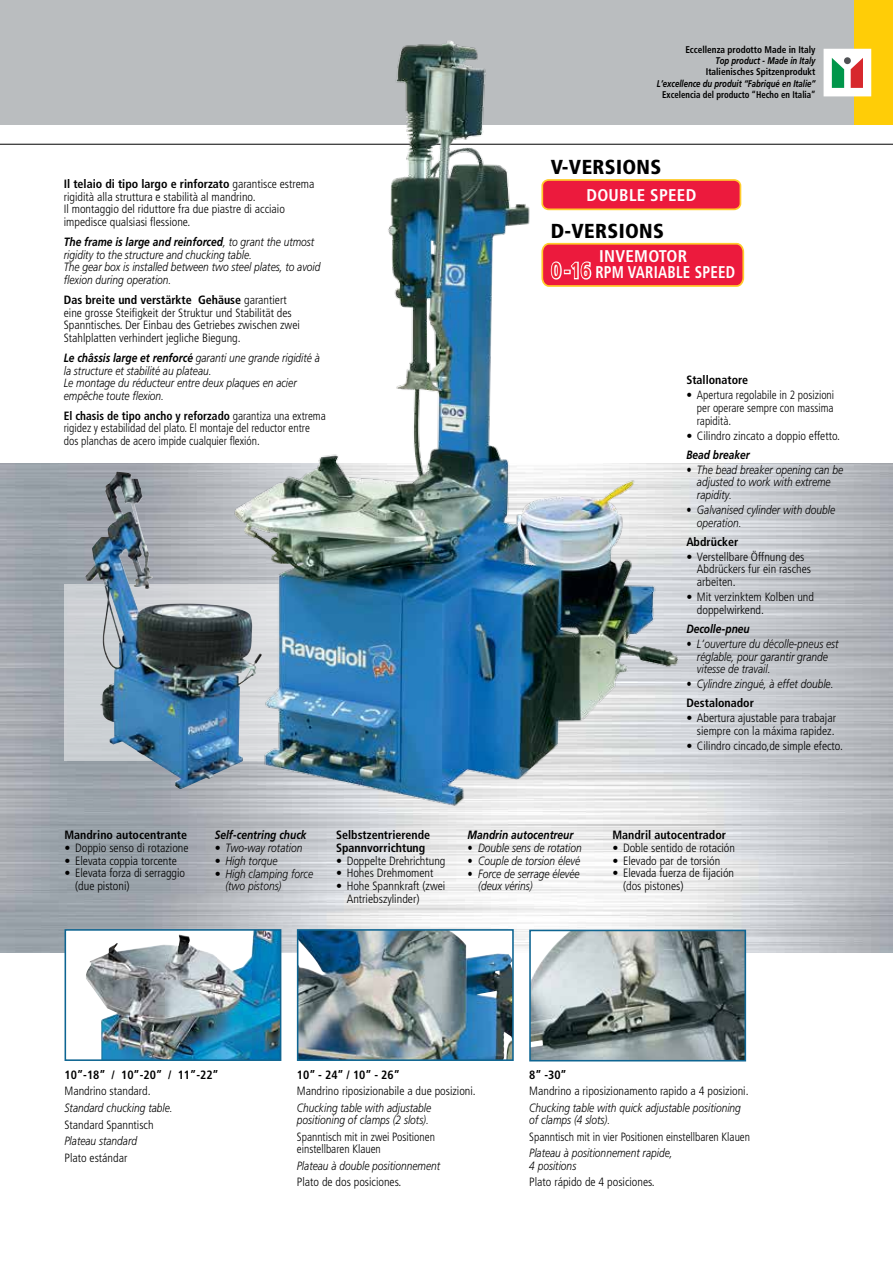
<style>
.page{position:relative;width:893px;height:1263px;background:#fff}
.page>*{position:absolute;margin:0;border:0;box-sizing:border-box;transform-origin:0 0}
.t1{font:900 condensed 20.25px "Frutiger";letter-spacing:.015em;color:#000}
.t2{font:700 condensed 16.95px/15.6px "Frutiger";letter-spacing:.015em;color:#fff;text-align:center}
.t3{font:300 condensed 12px/12.8px "Frutiger";color:#000}
.t4{font:italic 300 12px/12.8px "Frutiger";color:#000;scale:.85 1}
.t5{font:300 condensed 12px/12.8px "Frutiger";color:#000;scale:.95 1}
.t6{font:700 condensed 12px/12.8px "Frutiger";color:#000}
.t7{font:italic 700 12px "Frutiger";color:#000;scale:.85 1}
.t8{font:italic 700 9.75px "Frutiger";color:#000;scale:.8 1}
.t9{font:700 condensed 9.75px "Frutiger";color:#000;scale:.95 1}
.t10{font:700 condensed 9.75px "Frutiger";color:#000;scale:.9 1}
.s1{font-weight:700}
.s2{font-size:21.75px;color:#ed1c2e}
.s3{font-style:normal;font-stretch:condensed}
</style>
<div class="page">
<img style="left:24px;top:463px;width:869px;height:489px">
<div style="left:65px;top:584px;width:278px;height:176px;background:#cccfd3"></div>
<div style="left:0;top:0;width:893px;height:125px;background:#babdbf"></div>
<div style="left:854px;top:0;width:39px;height:125px;background:#ffcd07"></div>
<hr style="left:0;top:144px;width:893px;height:1px;background:#000">
<img style="left:0;top:143px;width:24px;height:810px">
<div style="left:65px;top:930px;width:216px;height:130px;background:#fff"></div>
<img style="left:86px;top:932px;width:192px;height:126px">
<div style="left:65px;top:929px;width:216px;height:132px;border:2px solid #0e6592"></div>
<img style="left:300px;top:932px;width:211px;height:126px">
<div style="left:297px;top:929px;width:217px;height:132px;border:2px solid #0e6592"></div>
<img style="left:532px;top:933px;width:211px;height:125px">
<div style="left:529px;top:930px;width:217px;height:131px;border:2px solid #0e6592"></div>
<div style="left:824px;top:49px;width:47px;height:47px;background:#fff"></div>
<svg style="left:832px;top:58px;width:12px;height:30px"></svg>
<svg style="left:851px;top:58px;width:12px;height:30px"></svg>
<div style="left:844px;top:57px;width:7px;height:7px;background:#505255;border-radius:50%"></div>
<img style="left:217px;top:40px;width:499px;height:794px">
<img style="left:85px;top:472px;width:177px;height:317px">
<div style="left:542px;top:180px;width:198px;height:29px;background:#ec1a3d;border-radius:6px"></div>
<div style="left:541px;top:179px;width:200px;height:31px;border:2px solid #ffcc2c;border-radius:6px"></div>
<svg style="left:541px;top:242px;width:204px;height:46px;background:#ef404f"></svg>
<p class="t9" style="left:685px;top:44px;width:139px">Eccellenza prodotto Made in Italy</p>
<p class="t8" style="left:715px;top:55px;width:127px">Top product - Made in Italy</p>
<p class="t9" style="left:706px;top:66px;width:117px">Italienisches Spitzenprodukt</p>
<p class="t8" style="left:657px;top:77px;width:200px">L’excellence du produit “Fabriqué en Italie”</p>
<p class="t10" style="left:662px;top:89px;width:172px">Excelencia del producto “Hecho en Italia”</p>
<p class="t3" style="left:64px;top:177px;width:252px"><span class="s1">Il telaio di tipo largo e rinforzato</span> garantisce estrema rigidità alla struttura e stabilità al mandrino.<br>Il montaggio del riduttore fra due piastre di acciaio impedisce qualsiasi flessione.</p>
<p class="t4" style="left:64px;top:235px;width:304px"><span class="s1">The frame is large and reinforced</span>, to grant the utmost rigidity to the structure and chucking table.<br>The gear box is installed between two steel plates, to avoid flexion during operation.</p>
<p class="t3" style="left:64px;top:293px;width:238px"><span class="s1">Das breite und verstärkte Gehäuse</span> garantiert eine grosse Steifigkeit der Struktur und Stabilität des Spanntisches. Der Einbau des Getriebes zwischen zwei Stahlplatten verhindert jegliche Biegung.</p>
<p class="t4" style="left:64px;top:351px;width:303px"><span class="s1">Le châssis large et renforcé</span> garanti une grande rigidité à la structure et stabilité au plateau.<br>Le montage du réducteur entre deux plaques en acier empêche toute flexion.</p>
<p class="t5" style="left:64px;top:409px;width:277px"><span class="s1">El chasis de tipo ancho y reforzado</span> garantiza una extrema rigidez y estabilidad del plato. El montaje del reductor entre dos planchas de acero impide cualquier flexión.</p>
<h1 class="t1" style="left:551px;top:155px;width:112px">V-VERSIONS</h1>
<h2 class="t2" style="left:586px;top:187px;width:111px">DOUBLE SPEED</h2>
<h1 class="t1" style="left:551px;top:218px;width:115px">D-VERSIONS</h1>
<h2 class="t2" style="left:551px;top:249px;width:185px">INVEMOTOR<br><span class="s2">0 -16</span> RPM VARIABLE SPEED</h2>
<p class="t6" style="left:686px;top:374px;width:63px">Stallonatore</p>
<p class="t5" style="left:697px;top:389px;width:146px;text-align:justify;text-indent:-11px">• Apertura regolabile in 2 posizioni per operare sempre con massima rapidità.</p>
<p class="t3" style="left:686px;top:429px;width:155px">• Cilindro zincato a doppio effetto.</p>
<p class="t7" style="left:686px;top:447px;width:76px">Bead breaker</p>
<p class="t4" style="left:697px;top:463px;width:174px;text-indent:-11px">• The bead breaker opening can be adjusted to work with extreme rapidity.</p>
<p class="t4" style="left:697px;top:503px;width:164px;text-indent:-11px"><span class="s3">•</span> Galvanised cylinder with double operation.</p>
<p class="t6" style="left:686px;top:535px;width:53px">Abdrücker</p>
<p class="t3" style="left:697px;top:550px;width:116px;text-indent:-11px">• Verstellbare Öffnung des<br>Abdrückers fur ein rasches arbeiten.</p>
<p class="t3" style="left:697px;top:591px;width:119px;text-indent:-11px">• Mit verzinktem Kolben und doppelwirkend.</p>
<p class="t7" style="left:686px;top:622px;width:76px">Decolle-pneu</p>
<p class="t4" style="left:697px;top:637px;width:168px;text-indent:-11px">• L’ouverture du décolle-pneus est réglable, pour garantir grande vitesse de travail.</p>
<p class="t4" style="left:686px;top:678px;width:175px">• Cylindre zingué, à effet double.</p>
<p class="t6" style="left:686px;top:697px;width:69px">Destalonador</p>
<p class="t3" style="left:686px;top:712px;width:151px;text-align:right">• Abertura ajustable para trabajar siempre con la máxima rapidez.</p>
<p class="t3" style="left:686px;top:739px;width:158px">• Cilindro cincado,de simple efecto.</p>
<p class="t6" style="left:65px;top:828px;width:124px">Mandrino autocentrante</p>
<p class="t3" style="left:65px;top:841px;width:126px">• Doppio senso di rotazione</p>
<p class="t3" style="left:65px;top:854px;width:114px">• Elevata coppia torcente</p>
<p class="t3" style="left:75px;top:867px;width:112px;text-indent:-11px">• Elevata forza di serraggio (due pistoni)</p>
<p class="t7" style="left:215px;top:828px;width:110px">Self-centring chuck</p>
<p class="t4" style="left:215px;top:841px;width:105px"><span class="s3">•</span> Two-way rotation</p>
<p class="t4" style="left:215px;top:854px;width:75px"><span class="s3">•</span> High torque</p>
<p class="t4" style="left:225px;top:867px;width:105px;text-indent:-11px"><span class="s3">•</span> High clamping force (two pistons)</p>
<p class="t6" style="left:336px;top:828px;width:96px">Selbstzentrierende<br>Spannvorrichtung</p>
<p class="t3" style="left:336px;top:854px;width:111px">• Doppelte Drehrichtung</p>
<p class="t3" style="left:336px;top:867px;width:99px">• Hohes Drehmoment</p>
<p class="t3" style="left:347px;top:880px;width:100px;text-indent:-11px">• Hohe Spannkraft (zwei<br>Antriebszylinder)</p>
<p class="t7" style="left:467px;top:828px;width:126px">Mandrin autocentreur</p>
<p class="t4" style="left:467px;top:841px;width:136px">• Double sens de rotation</p>
<p class="t4" style="left:467px;top:854px;width:134px">• Couple de torsion élevé</p>
<p class="t4" style="left:478px;top:867px;width:121px;text-indent:-11px">• Force de serrage élevée (deux vérins)</p>
<p class="t6" style="left:612px;top:828px;width:115px">Mandril autocentrador</p>
<p class="t3" style="left:612px;top:841px;width:124px">• Doble sentido de rotación</p>
<p class="t3" style="left:612px;top:854px;width:110px">• Elevado par de torsión</p>
<p class="t3" style="left:623px;top:867px;width:113px;text-indent:-11px">• Elevada fuerza de fijación (dos pistones)</p>
<p class="t6" style="left:65px;top:1068px;width:156px">10”-18” / 10”-20” / 11”-22”</p>
<p class="t3" style="left:65px;top:1085px;width:88px">Mandrino standard.</p>
<p class="t4" style="left:65px;top:1101px;width:129px">Standard chucking table.</p>
<p class="t3" style="left:65px;top:1118px;width:91px">Standard Spanntisch</p>
<p class="t4" style="left:65px;top:1134px;width:87px">Plateau standard</p>
<p class="t3" style="left:65px;top:1151px;width:64px">Plato estándar</p>
<p class="t6" style="left:297px;top:1068px;width:105px">10” - 24” / 10” - 26”</p>
<p class="t3" style="left:297px;top:1085px;width:180px">Mandrino riposizionabile a due posizioni.</p>
<p class="t4" style="left:297px;top:1102px;width:160px;line-height:12.3px">Chucking table with adjustable positioning of clamps (2 slots).</p>
<p class="t5" style="left:297px;top:1131px;width:147px;line-height:12.3px">Spanntisch mit in zwei Positionen einstellbaren Klauen</p>
<p class="t4" style="left:297px;top:1159px;width:170px">Plateau à double positionnement</p>
<p class="t3" style="left:297px;top:1176px;width:106px">Plato de dos posiciones.</p>
<p class="t6" style="left:529px;top:1068px;width:39px">8” -30”</p>
<p class="t3" style="left:529px;top:1085px;width:221px">Mandrino a riposizionamento rapido a 4 posizioni.</p>
<p class="t4" style="left:529px;top:1102px;width:251px;line-height:12.3px">Chucking table with quick adjustable positioning of clamps (4 slots).</p>
<p class="t5" style="left:529px;top:1130px;width:234px">Spanntisch mit in vier Positionen einstellbaren Klauen</p>
<p class="t4" style="left:529px;top:1147px;width:170px;line-height:12.3px">Plateau à positionnement rapide,<br>4 positions</p>
<p class="t3" style="left:529px;top:1176px;width:127px">Plato rápido de 4 posiciones.</p>
</div>
